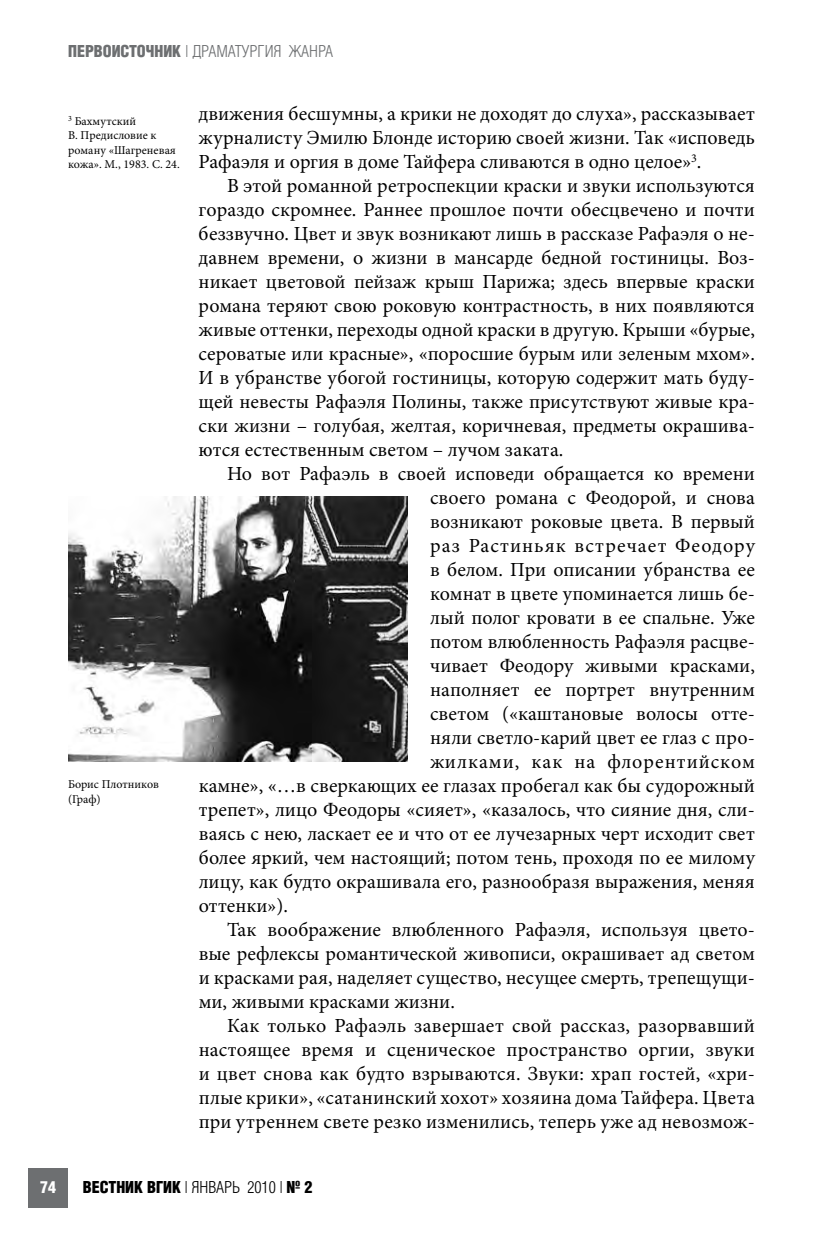
<style>
.page{position:relative;width:823px;height:1236px;background:#fff}
.page>*{position:absolute;margin:0;border:0;box-sizing:border-box;transform-origin:0 0}
.t1{font:20px "Minion Pro";color:#000}
.t2{font:20px "Minion Pro";letter-spacing:.05em;color:#000}
.t3{font:16px "AG Letterica Cond L";color:#6d6f71}
.t4{font:700 16px "AG Letterica Cond L";color:#000}
.t5{font:700 16px "AG Letterica Cond L";color:#fff}
.t6{font:12px/14.4px "Minion Pro";color:#000}
.s1{font-weight:700}
.s2{font-weight:400}
</style>
<div class="page">
<div style="left:28px;top:1168px;width:40px;height:40px;background:#6d6f71"></div>
<img style="left:68px;top:496px;width:339px;height:265px">
<p class="t3" style="left:68px;top:42px;width:266px"><span class="s1">ПЕРВОИСТОЧНИК</span> | ДРАМАТУРГИЯ ЖАНРА</p>
<p class="t6" style="left:68px;top:114px;width:113px"><sup>3</sup> Бахмутский<br>В. Предисловие к роману «Шагреневая кожа». М., 1983. С. 24.</p>
<p class="t6" style="left:68px;top:777px;width:92px">Борис Плотников (Граф)</p>
<p class="t1" style="left:198px;top:100px;width:557px">движения бесшумны, а крики не доходят до слуха», рассказывает</p>
<p class="t1" style="left:198px;top:124px;width:557px">журналисту Эмилю Блонде историю своей жизни. Так «исповедь</p>
<p class="t1" style="left:198px;top:148px;width:504px">Рафаэля и оргия в доме Тайфера сливаются в одно целое»<sup>3</sup>.</p>
<p class="t1" style="left:227px;top:172px;width:529px">В этой романной ретроспекции краски и звуки используются</p>
<p class="t1" style="left:198px;top:196px;width:557px">гораздо скромнее. Раннее прошлое почти обесцвечено и почти</p>
<p class="t1" style="left:198px;top:220px;width:557px">беззвучно. Цвет и звук возникают лишь в рассказе Рафаэля о не-</p>
<p class="t1" style="left:198px;top:244px;width:557px">давнем времени, о жизни в мансарде бедной гостиницы. Воз-</p>
<p class="t1" style="left:198px;top:268px;width:557px">никает цветовой пейзаж крыш Парижа; здесь впервые краски</p>
<p class="t1" style="left:198px;top:292px;width:557px">романа теряют свою роковую контрастность, в них появляются</p>
<p class="t1" style="left:198px;top:316px;width:557px">живые оттенки, переходы одной краски в другую. Крыши «бурые,</p>
<p class="t1" style="left:198px;top:340px;width:557px">сероватые или красные», «поросшие бурым или зеленым мхом».</p>
<p class="t1" style="left:198px;top:364px;width:557px">И в убранстве убогой гостиницы, которую содержит мать буду-</p>
<p class="t1" style="left:198px;top:388px;width:557px">щей невесты Рафаэля Полины, также присутствуют живые кра-</p>
<p class="t1" style="left:198px;top:412px;width:557px">ски жизни – голубая, желтая, коричневая, предметы окрашива-</p>
<p class="t1" style="left:198px;top:436px;width:366px">ются естественным светом – лучом заката.</p>
<p class="t1" style="left:227px;top:460px;width:529px">Но вот Рафаэль в своей исповеди обращается ко времени</p>
<p class="t1" style="left:430px;top:484px;width:326px">своего романа с Феодорой, и снова</p>
<p class="t1" style="left:430px;top:508px;width:326px">возникают роковые цвета. В первый</p>
<p class="t2" style="left:430px;top:532px;width:326px">раз Растиньяк встречает Феодору</p>
<p class="t1" style="left:430px;top:556px;width:326px">в белом. При описании убранства ее</p>
<p class="t1" style="left:430px;top:580px;width:326px">комнат в цвете упоминается лишь бе-</p>
<p class="t1" style="left:430px;top:604px;width:326px">лый полог кровати в ее спальне. Уже</p>
<p class="t1" style="left:430px;top:628px;width:326px">потом влюбленность Рафаэля расцве-</p>
<p class="t1" style="left:430px;top:652px;width:326px">чивает Феодору живыми красками,</p>
<p class="t1" style="left:430px;top:676px;width:326px">наполняет ее портрет внутренним</p>
<p class="t1" style="left:430px;top:700px;width:326px">светом («каштановые волосы отте-</p>
<p class="t1" style="left:430px;top:724px;width:326px">няли светло-карий цвет ее глаз с про-</p>
<p class="t2" style="left:430px;top:748px;width:326px">жилками, как на флорентийском</p>
<p class="t1" style="left:198px;top:772px;width:557px">камне», «…в сверкающих ее глазах пробегал как бы судорожный</p>
<p class="t1" style="left:198px;top:796px;width:557px">трепет», лицо Феодоры «сияет», «казалось, что сияние дня, сли-</p>
<p class="t1" style="left:198px;top:820px;width:557px">ваясь с нею, ласкает ее и что от ее лучезарных черт исходит свет</p>
<p class="t1" style="left:198px;top:844px;width:557px">более яркий, чем настоящий; потом тень, проходя по ее милому</p>
<p class="t1" style="left:198px;top:868px;width:557px">лицу, как будто окрашивала его, разнообразя выражения, меняя</p>
<p class="t1" style="left:198px;top:892px;width:91px">оттенки»).</p>
<p class="t1" style="left:227px;top:916px;width:529px">Так воображение влюбленного Рафаэля, используя цвето-</p>
<p class="t1" style="left:198px;top:940px;width:557px">вые рефлексы романтической живописи, окрашивает ад светом</p>
<p class="t1" style="left:198px;top:964px;width:557px">и красками рая, наделяет существо, несущее смерть, трепещущи-</p>
<p class="t1" style="left:198px;top:988px;width:257px">ми, живыми красками жизни.</p>
<p class="t1" style="left:227px;top:1012px;width:529px">Как только Рафаэль завершает свой рассказ, разорвавший</p>
<p class="t1" style="left:198px;top:1036px;width:557px">настоящее время и сценическое пространство оргии, звуки</p>
<p class="t1" style="left:198px;top:1060px;width:557px">и цвет снова как будто взрываются. Звуки: храп гостей, «хри-</p>
<p class="t1" style="left:198px;top:1084px;width:557px">плые крики», «сатанинский хохот» хозяина дома Тайфера. Цвета</p>
<p class="t1" style="left:198px;top:1108px;width:557px">при утреннем свете резко изменились, теперь уже ад невозмож-</p>
<p class="t5" style="left:40px;top:1178px;width:17px">74</p>
<p class="t4" style="left:83px;top:1178px;width:231px">ВЕСТНИК ВГИК <span class="s2">| ЯНВАРЬ 2010 |</span> № 2</p>
</div>
